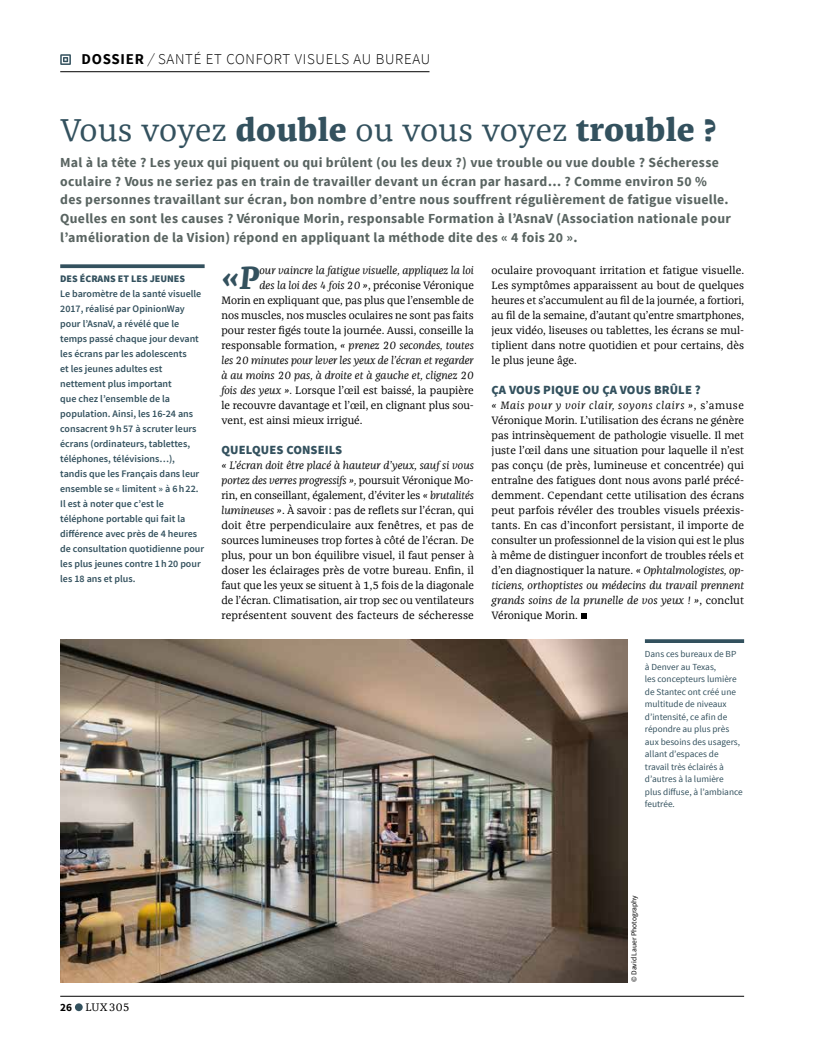
<style>
.page{position:relative;width:815px;height:1053px;background:#fff}
.page>*{position:absolute;margin:0;border:0;box-sizing:border-box;transform-origin:0 0}
.t1{font:italic 700 33.5px "Franziska Offc";color:#33515e}
.t2{font:32.5px "Franziska Offc";letter-spacing:-.005em;color:#33515e}
.t3{font:300 15px "Source Sans Pro";letter-spacing:.05em;color:#000}
.t4{font:700 13.75px/18.8px "Source Sans Pro";letter-spacing:.02em;color:#596461}
.t5{font:900 12.5px "Source Sans Pro";letter-spacing:.01em;color:#33515e}
.t6{font:11.25px "Franziska Offc";color:#000}
.t7{font:11px/15px "Franziska Offc";color:#000;text-align:justify}
.t8{font:italic 11px "Franziska Offc";color:#000}
.t9{font:600 10px/15px "Source Sans Pro";color:#33515e}
.t10{font:900 10px "Source Sans Pro";color:#33515e}
.t11{font:9.25px/12.5px "Source Sans Pro";color:#33515e}
.t12{font:7.5px "Source Sans Pro";color:#000}
.s1{font-weight:700}
.s2{font-style:italic}
.s3{font-weight:800}
.s4{font-style:normal}
.s5{font-family:"Source Sans Pro";font-weight:700}
</style>
<div class="page">
<hr style="left:60px;top:71px;width:369px;height:1px;background:#000">
<svg style="left:60px;top:54px;width:11px;height:11px"></svg>
<img style="left:60px;top:640px;width:567px;height:341px">
<svg style="left:581px;top:613px;width:5px;height:6px"></svg>
<svg style="left:60px;top:264px;width:145px;height:4px"></svg>
<svg style="left:645px;top:639px;width:99px;height:4px"></svg>
<div style="left:75px;top:1003px;width:8px;height:8px;background:#33515e;border-radius:50%"></div>
<hr style="left:60px;top:995px;width:684px;height:1px;background:#000">
<h3 class="t3" style="left:81px;top:50px;width:350px"><span class="s1">DOSSIER</span> <span class="s2">/</span> SANTÉ ET CONFORT VISUELS AU BUREAU</h3>
<h2 class="t2" style="left:60px;top:112px;width:657px">Vous voyez <span class="s3">double</span> ou vous voyez <span class="s3">trouble ?</span></h2>
<p class="t4" style="left:60px;top:153px;width:672px">Mal à la tête ? Les yeux qui piquent ou qui brûlent (ou les deux ?) vue trouble ou vue double ? Sécheresse oculaire ? Vous ne seriez pas en train de travailler devant un écran par hasard… ? Comme environ 50 % des personnes travaillant sur écran, bon nombre d’entre nous souffrent régulièrement de fatigue visuelle.<br>Quelles en sont les causes ? Véronique Morin, responsable Formation à l’AsnaV (Association nationale pour l’amélioration de la Vision) répond en appliquant la méthode dite des « 4 fois 20 ».</p>
<h1 class="t1" style="left:221px;top:258px;width:40px">«P</h1>
<p class="t8" style="left:260px;top:264px;width:216px">our vaincre la fatigue visuelle, appliquez la loi</p>
<p class="t7" style="left:492px;top:263px;width:254px">oculaire provoquant irritation et fatigue visuelle.<br>Les symptômes apparaissent au bout de quelques heures et s’accumulent au fil de la journée, a fortiori, au fil de la semaine, d’autant qu’entre smartphones, jeux vidéo, liseuses ou tablettes, les écrans se mul&shy;tiplient dans notre quotidien et pour certains, dès le plus jeune âge.</p>
<p class="t5" style="left:492px;top:381px;width:211px">ÇA VOUS PIQUE OU ÇA VOUS BRÛLE ?</p>
<p class="t7" style="left:492px;top:398px;width:254px"><span class="s2">« Mais pour y voir clair, soyons clairs »</span>, s’amuse Véronique Morin. L’utilisation des écrans ne génère pas intrinsèquement de pathologie visuelle. Il met juste l’œil dans une situation pour laquelle il n’est pas conçu (de près, lumineuse et concentrée) qui entraîne des fatigues dont nous avons parlé précé&shy;demment. Cependant cette utilisation des écrans peut parfois révéler des troubles visuels préexis&shy;tants. En cas d’inconfort persistant, il importe de consulter un professionnel de la vision qui est le plus à même de distinguer inconfort de troubles réels et d’en diagnostiquer la nature. <span class="s2">« Ophtalmologistes, op&shy;ticiens, orthoptistes ou médecins du travail prennent grands soins de la prunelle de vos yeux ! »</span>, conclut Véronique Morin.</p>
<p class="t10" style="left:60px;top:272px;width:126px">DES ÉCRANS ET LES JEUNES</p>
<p class="t9" style="left:60px;top:287px;width:145px">Le baromètre de la santé visuelle<br>2017, réalisé par OpinionWay pour l’AsnaV, a révélé que le temps passé chaque jour devant les écrans par les adolescents<br>et les jeunes adultes est nettement plus important<br>que chez l’ensemble de la population. Ainsi, les 16-24 ans consacrent 9h57 à scruter leurs écrans (ordinateurs, tablettes, téléphones, télévisions…), tandis que les Français dans leur ensemble se « limitent » à 6h22.<br>Il est à noter que c’est le téléphone portable qui fait la différence avec près de 4 heures de consultation quotidienne pour les plus jeunes contre 1h20 pour les 18 ans et plus.</p>
<p class="t8" style="left:260px;top:279px;width:216px">des la loi des 4 fois 20 »<span class="s4">, préconise Véronique</span></p>
<p class="t7" style="left:221px;top:293px;width:254px">Morin en expliquant que, pas plus que l’ensemble de</p>
<p class="t7" style="left:221px;top:308px;width:254px">nos muscles, nos muscles oculaires ne sont pas faits</p>
<p class="t7" style="left:221px;top:323px;width:254px">pour rester figés toute la journée. Aussi, conseille la</p>
<p class="t8" style="left:221px;top:339px;width:254px"><span class="s4">responsable formation,</span> « prenez 20 secondes, toutes</p>
<p class="t8" style="left:221px;top:354px;width:254px">les 20 minutes pour lever les yeux de l’écran et regarder</p>
<p class="t8" style="left:221px;top:369px;width:254px">à au moins 20 pas, à droite et à gauche et, clignez 20</p>
<p class="t7" style="left:221px;top:383px;width:254px"><span class="s2">fois des yeux ».</span> Lorsque l’œil est baissé, la paupière</p>
<p class="t7" style="left:221px;top:398px;width:254px">le recouvre davantage et l’œil, en clignant plus sou-</p>
<p class="t7" style="left:221px;top:413px;width:143px">vent, est ainsi mieux irrigué.</p>
<p class="t5" style="left:221px;top:441px;width:122px">QUELQUES CONSEILS</p>
<p class="t7" style="left:221px;top:458px;width:254px"><span class="s2">« L’écran doit être placé à hauteur d’yeux, sauf si vous portez des verres progressifs »,</span> poursuit Véronique Mo&shy;rin, en conseillant, également, d’éviter les <span class="s2">« brutalités lumineuses »</span>. À savoir : pas de reflets sur l’écran, qui doit être perpendiculaire aux fenêtres, et pas de sources lumineuses trop fortes à côté de l’écran. De plus, pour un bon équilibre visuel, il faut penser à doser les éclairages près de votre bureau. Enfin, il faut que les yeux se situent à 1,5 fois de la diagonale de l’écran. Climatisation, air trop sec ou ventilateurs représentent souvent des facteurs de sécheresse</p>
<p class="t11" style="left:645px;top:648px;width:99px">Dans ces bureaux de BP à Denver au Texas,<br>les concepteurs lumière de Stantec ont créé une multitude de niveaux d’intensité, ce afin de répondre au plus près aux besoins des usagers, allant d’espaces de travail très éclairés à d’autres à la lumière<br>plus diffuse, à l’ambiance feutrée.</p>
<p class="t6" style="left:60px;top:1000px;width:71px"><span class="s5">26</span> LUX305</p>
<p class="t12" style="left:629px;top:981px;width:88px;rotate:-90deg">© David Lauer Photography</p>
</div>
